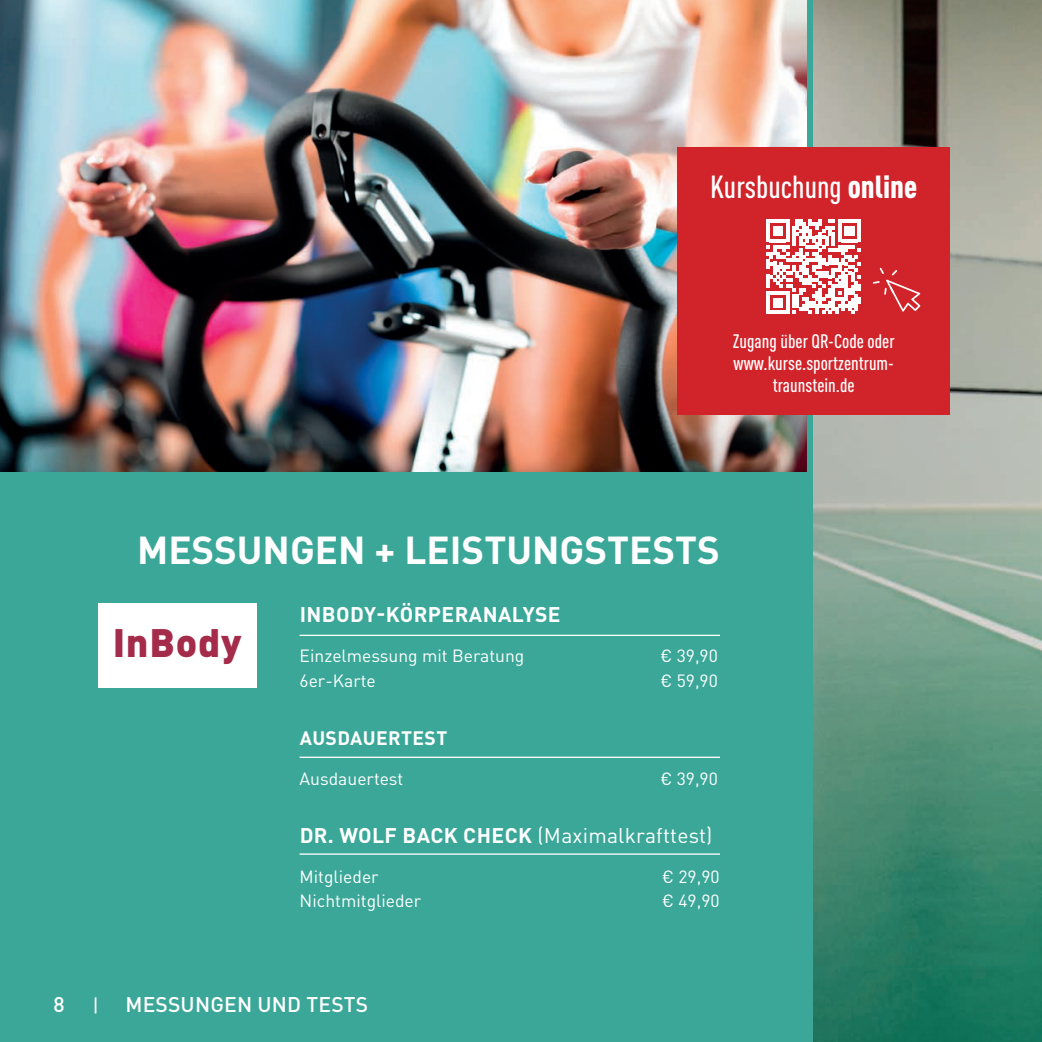
<style>
.page{position:relative;width:1042px;height:1042px;background:#3ba798}
.page>*{position:absolute;margin:0;border:0;box-sizing:border-box;transform-origin:0 0}
.t1{font:900 39.2px "DIN";letter-spacing:.02em;color:#a42b49}
.t2{font:700 38.5px "DIN";color:#fff}
.t3{font:500 31.5px "DIN Cond";color:#fff}
.t4{font:21px "DIN Pro";letter-spacing:.01em;color:#fff}
.t5{font:700 21px "DIN Pro";letter-spacing:.02em;color:#fff}
.t6{font:500 21px "DIN Pro";letter-spacing:.01em;color:#fff}
.t7{font:500 19.25px/21.9px "DIN Cond";color:#fff;text-align:center}
.t8{font:700 19.25px "DIN Pro";letter-spacing:.02em;color:#fff}
.t9{font:17.5px "DIN Pro";color:#fff}
.s1{font-weight:900}
.s2{font-weight:700}
</style>
<div class="page">
<img style="left:0;top:0;width:807px;height:471px">
<img style="left:814px;top:0;width:228px;height:1042px">
<svg style="left:95px;top:997px;width:1px;height:16px"></svg>
<div style="left:677px;top:147px;width:273px;height:268px;background:#d1232a"></div>
<svg style="left:766px;top:219px;width:95px;height:95px"></svg>
<svg style="left:873px;top:268px;width:47px;height:44px"></svg>
<div style="left:98px;top:603px;width:158px;height:84px;background:#fff"></div>
<hr style="left:299px;top:635px;width:421px;height:1px;background:#fff">
<hr style="left:299px;top:756px;width:421px;height:2px;background:#fff">
<hr style="left:299px;top:853px;width:421px;height:2px;background:#fff">
<h3 class="t3" style="left:710px;top:168px;width:209px">Kursbuchung <span class="s1">online</span></h3>
<p class="t7" style="left:733px;top:330px;width:163px">Zugang über QR-Code oder www.kurse.sportzentrum&shy;traunstein.de</p>
<h2 class="t2" style="left:137px;top:525px;width:584px">MESSUNGEN + LEISTUNGSTESTS</h2>
<p class="t5" style="left:300px;top:600px;width:262px">INBODY-KÖRPERANALYSE</p>
<p class="t9" style="left:299px;top:644px;width:226px">Einzelmessung mit Beratung</p>
<p class="t9" style="left:660px;top:644px;width:59px">€ 39,90</p>
<p class="t9" style="left:299px;top:668px;width:78px">6er-Karte</p>
<p class="t9" style="left:660px;top:668px;width:59px">€ 59,90</p>
<h1 class="t1" style="left:113px;top:617px;width:130px">InBody</h1>
<p class="t8" style="left:300px;top:724px;width:149px">AUSDAUERTEST</p>
<p class="t9" style="left:299px;top:766px;width:105px">Ausdauertest</p>
<p class="t9" style="left:660px;top:766px;width:59px">€ 39,90</p>
<p class="t4" style="left:300px;top:820px;width:414px"><span class="s2">DR. WOLF BACK CHECK</span> (Maximalkrafttest)</p>
<p class="t9" style="left:299px;top:864px;width:81px">Mitglieder</p>
<p class="t9" style="left:662px;top:864px;width:59px">€ 29,90</p>
<p class="t9" style="left:299px;top:889px;width:123px">Nichtmitglieder</p>
<p class="t9" style="left:662px;top:889px;width:59px">€ 49,90</p>
<p class="t6" style="left:53px;top:990px;width:13px">8</p>
<p class="t6" style="left:125px;top:990px;width:244px">MESSUNGEN UND TESTS</p>
</div>
